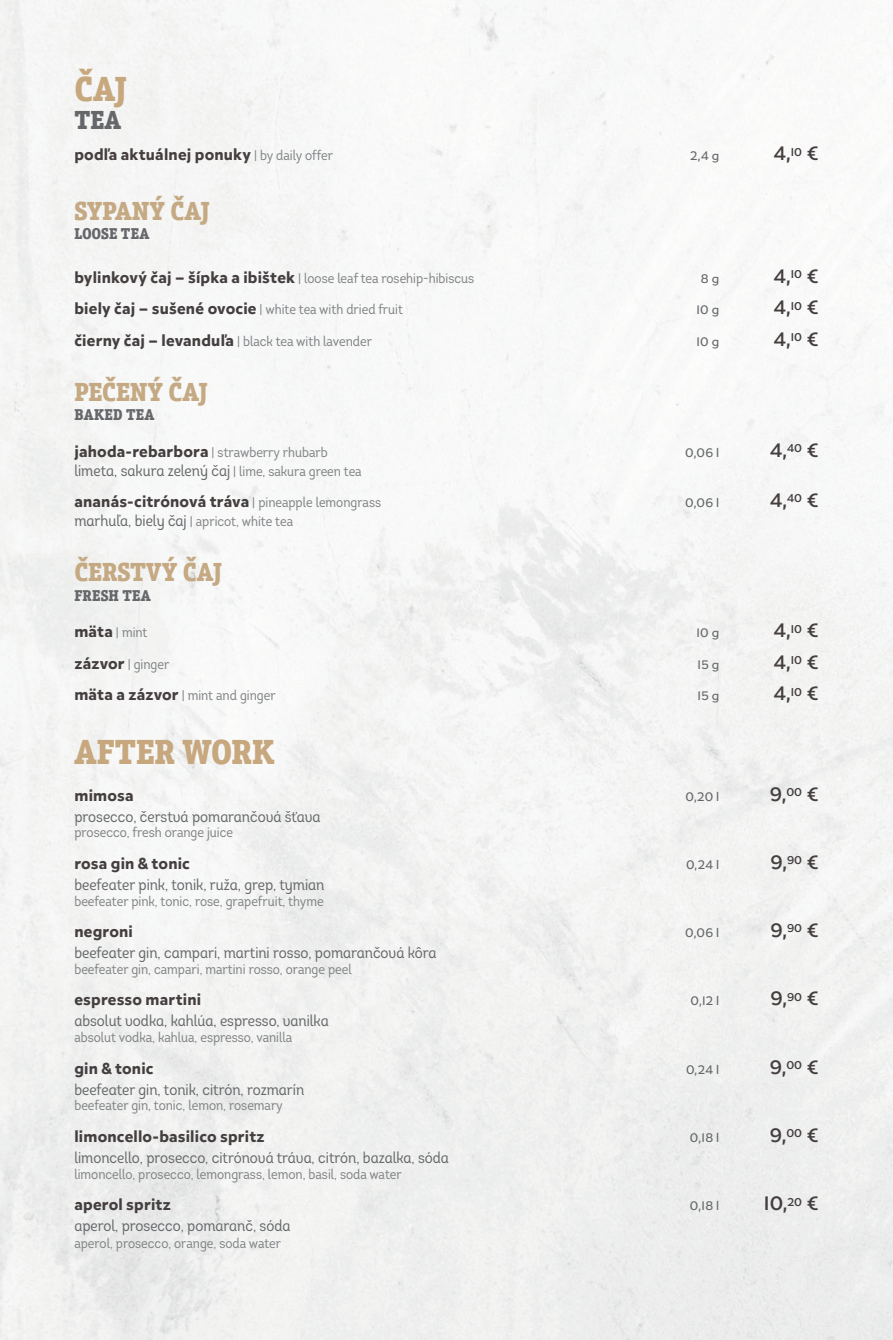
<style>
.page{position:relative;width:893px;height:1340px;background:#fff}
.page>*{position:absolute;margin:0;border:0;box-sizing:border-box;transform-origin:0 0}
.t1{font:900 35px "Schnebel Slab Pro Cond";color:#c7a77d}
.t2{font:900 26.25px "Schnebel Slab Pro Cond";letter-spacing:.005em;color:#c4a983}
.t3{font:900 26.25px "Schnebel Slab Pro Cond";color:#66676a}
.t4{font:600 19.25px "Inter";color:#443e3f}
.t5{font:15.75px "Intro Cond Alt";color:#66676a}
.t6{font:800 15.75px "Inter";letter-spacing:.01em;color:#443e3f}
.t7{font:900 15.75px "Schnebel Slab Pro Cond";letter-spacing:.01em;color:#66676a}
.t8{font:14px "Intro Cond";color:#808285}
.t9{font:500 12.25px "Inter";letter-spacing:.02em;color:#66676a}
.s1{font-family:"Intro Cond";font-weight:400;font-size:14px;color:#808285}
.s2{font-family:"Inter";font-weight:800;font-size:15.75px;color:#443e3f}
.s3{font-family:"Intro Cond";font-size:14px;color:#808285}
.s4{font-family:"Intro Cond Alt";font-size:15.75px;color:#66676a}
</style>
<div class="page">
<h1 class="t1" style="left:74px;top:67px;width:54px">ČAJ</h1>
<h2 class="t3" style="left:74px;top:103px;width:48px">TEA</h2>
<p class="t6" style="left:74px;top:145px;width:260px">podľa aktuálnej ponuky <span class="s1">| by daily offer</span></p>
<p class="t9" style="left:690px;top:148px;width:31px">2,4 g</p>
<h3 class="t4" style="left:774px;top:142px;width:46px">4,<sup>10</sup> €</h3>
<h2 class="t2" style="left:74px;top:194px;width:137px">SYPANÝ ČAJ</h2>
<p class="t7" style="left:74px;top:224px;width:76px">LOOSE TEA</p>
<p class="t8" style="left:74px;top:269px;width:401px"><span class="s2">bylinkový čaj – šípka a ibištek</span> | loose leaf tea rosehip-hibiscus</p>
<p class="t9" style="left:701px;top:271px;width:20px">8 g</p>
<h3 class="t4" style="left:774px;top:264px;width:46px">4,<sup>10</sup> €</h3>
<p class="t8" style="left:74px;top:301px;width:330px"><span class="s2">biely čaj – sušené ovocie</span> | white tea with dried fruit</p>
<p class="t9" style="left:696px;top:302px;width:24px">10 g</p>
<h3 class="t4" style="left:774px;top:296px;width:46px">4,<sup>10</sup> €</h3>
<p class="t8" style="left:74px;top:332px;width:299px"><span class="s2">čierny čaj – levanduľa</span> | black tea with lavender</p>
<p class="t9" style="left:696px;top:334px;width:24px">10 g</p>
<h3 class="t4" style="left:774px;top:327px;width:46px">4,<sup>10</sup> €</h3>
<h2 class="t2" style="left:74px;top:375px;width:135px">PEČENÝ ČAJ</h2>
<p class="t7" style="left:74px;top:404px;width:82px">BAKED TEA</p>
<p class="t8" style="left:74px;top:443px;width:255px"><span class="s2">jahoda-rebarbora</span> | strawberry rhubarb</p>
<p class="t9" style="left:685px;top:445px;width:36px">0,06 l</p>
<h3 class="t4" style="left:770px;top:438px;width:50px">4,<sup>40</sup> €</h3>
<p class="t5" style="left:74px;top:460px;width:289px">limeta, sakura zelený čaj <span class="s3">| lime, sakura green tea</span></p>
<p class="t6" style="left:74px;top:492px;width:308px">ananás-citrónová tráva <span class="s1">| pineapple lemongrass</span></p>
<p class="t9" style="left:685px;top:495px;width:36px">0,06 l</p>
<h3 class="t4" style="left:770px;top:488px;width:50px">4,<sup>40</sup> €</h3>
<p class="t8" style="left:74px;top:512px;width:220px"><span class="s4">marhuľa, biely čaj</span> | apricot, white tea</p>
<h2 class="t2" style="left:74px;top:556px;width:149px">ČERSTVÝ ČAJ</h2>
<p class="t7" style="left:74px;top:585px;width:78px">FRESH TEA</p>
<p class="t8" style="left:74px;top:624px;width:75px"><span class="s2">mäta</span> | mint</p>
<p class="t9" style="left:696px;top:625px;width:24px">10 g</p>
<h3 class="t4" style="left:774px;top:618px;width:46px">4,<sup>10</sup> €</h3>
<p class="t8" style="left:74px;top:655px;width:96px"><span class="s2">zázvor</span> | ginger</p>
<p class="t9" style="left:698px;top:657px;width:23px">15 g</p>
<h3 class="t4" style="left:774px;top:650px;width:46px">4,<sup>10</sup> €</h3>
<p class="t8" style="left:74px;top:687px;width:203px"><span class="s2">mäta a zázvor</span> | mint and ginger</p>
<p class="t9" style="left:698px;top:688px;width:23px">15 g</p>
<h3 class="t4" style="left:774px;top:681px;width:46px">4,<sup>10</sup> €</h3>
<h1 class="t1" style="left:74px;top:730px;width:202px">AFTER WORK</h1>
<p class="t6" style="left:74px;top:785px;width:61px">mimosa</p>
<p class="t9" style="left:685px;top:788px;width:35px">0,20 l</p>
<h3 class="t4" style="left:770px;top:782px;width:50px">9,<sup>00</sup> €</h3>
<p class="t5" style="left:74px;top:806px;width:248px">prosecco, čerstvá pomarančová šťava</p>
<p class="t8" style="left:74px;top:824px;width:160px">prosecco, fresh orange juice</p>
<p class="t6" style="left:74px;top:853px;width:117px">rosa gin &amp; tonic</p>
<p class="t9" style="left:686px;top:857px;width:35px">0,24 l</p>
<h3 class="t4" style="left:770px;top:850px;width:50px">9,<sup>90</sup> €</h3>
<p class="t5" style="left:74px;top:874px;width:251px">beefeater pink, tonik, ruža, grep, tymian</p>
<p class="t8" style="left:74px;top:892px;width:251px">beefeater pink, tonic, rose, grapefruit, thyme</p>
<p class="t6" style="left:74px;top:921px;width:60px">negroni</p>
<p class="t9" style="left:685px;top:925px;width:36px">0,06 l</p>
<h3 class="t4" style="left:770px;top:918px;width:50px">9,<sup>90</sup> €</h3>
<p class="t5" style="left:74px;top:943px;width:364px">beefeater gin, campari, martini rosso, pomarančová kôra</p>
<p class="t8" style="left:74px;top:960px;width:279px">beefeater gin, campari, martini rosso, orange peel</p>
<p class="t6" style="left:74px;top:990px;width:128px">espresso martini</p>
<p class="t9" style="left:690px;top:993px;width:30px">0,12 l</p>
<h3 class="t4" style="left:770px;top:986px;width:50px">9,<sup>90</sup> €</h3>
<p class="t5" style="left:74px;top:1011px;width:256px">absolut vodka, kahlúa, espresso, vanilka</p>
<p class="t8" style="left:74px;top:1028px;width:219px">absolut vodka, kahlua, espresso, vanilla</p>
<p class="t6" style="left:74px;top:1058px;width:81px">gin &amp; tonic</p>
<p class="t9" style="left:686px;top:1061px;width:35px">0,24 l</p>
<h3 class="t4" style="left:770px;top:1055px;width:50px">9,<sup>00</sup> €</h3>
<p class="t5" style="left:74px;top:1079px;width:231px">beefeater gin, tonik, citrón, rozmarín</p>
<p class="t8" style="left:74px;top:1097px;width:210px">beefeater gin, tonic, lemon, rosemary</p>
<p class="t6" style="left:74px;top:1126px;width:192px">limoncello-basilico spritz</p>
<p class="t9" style="left:690px;top:1130px;width:31px">0,18 l</p>
<h3 class="t4" style="left:770px;top:1123px;width:50px">9,<sup>00</sup> €</h3>
<p class="t5" style="left:74px;top:1147px;width:376px">limoncello, prosecco, citrónová tráva, citrón, bazalka, sóda</p>
<p class="t8" style="left:74px;top:1165px;width:329px">limoncello, prosecco, lemongrass, lemon, basil, soda water</p>
<p class="t6" style="left:74px;top:1194px;width:98px">aperol spritz</p>
<p class="t9" style="left:690px;top:1198px;width:31px">0,18 l</p>
<h3 class="t4" style="left:764px;top:1191px;width:56px">10,<sup>20</sup> €</h3>
<p class="t5" style="left:74px;top:1216px;width:217px">aperol, prosecco, pomaranč, sóda</p>
<p class="t8" style="left:74px;top:1234px;width:208px">aperol, prosecco, orange, soda water</p>
</div>
